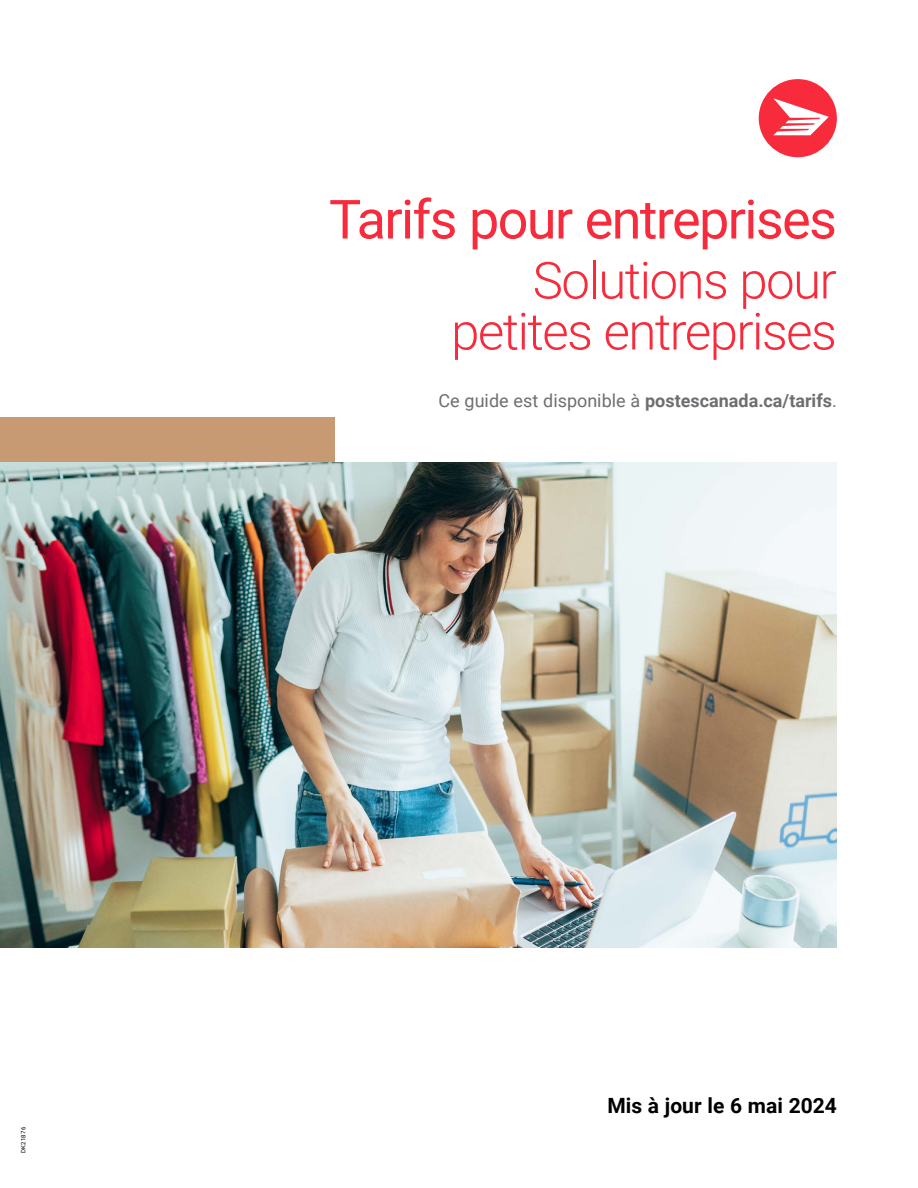
<style>
.page{position:relative;width:918px;height:1188px;background:#fff}
.page>*{position:absolute;margin:0;border:0;box-sizing:border-box;transform-origin:0 0}
.Cover_title_-_H1{font:54px "Roboto";letter-spacing:-.03em;color:#f72b3c}
.Cover_title_-_H1-2{font:300 51px/51px "Roboto";letter-spacing:-.03em;color:#f72b3c;text-align:right}
.t1{font:700 21px "Roboto";color:#000}
.t2{font:18px "Roboto";color:#6d6e71}
.t3{font:6px "Roboto";letter-spacing:.035em;color:#000}
.s1{font-weight:700}
</style>
<div class="page">
<div style="left:0;top:417px;width:335px;height:189px;background:#c89a73"></div>
<img style="left:0;top:462px;width:837px;height:486px">
<div style="left:759px;top:79px;width:78px;height:78px;background:#f72b3c;border-radius:50%"></div>
<svg style="left:773px;top:98px;width:56px;height:37px"></svg>
<p class="t3" style="left:19px;top:1153px;width:27px;rotate:-90deg">DK21876</p>
<h1 class="Cover_title_-_H1" style="left:329px;top:181px;width:509px">Tarifs pour entreprises</h1>
<h1 class="Cover_title_-_H1-2" style="left:451px;top:253px;width:387px">Solutions pour petites entreprises</h1>
<p class="t2" style="left:438px;top:388px;width:400px">Ce guide est disponible à <span class="s1">postescanada.ca/tarifs</span>.</p>
<p class="t1" style="left:607px;top:1091px;width:231px">Mis à jour le 6 mai 2024</p>
</div>
